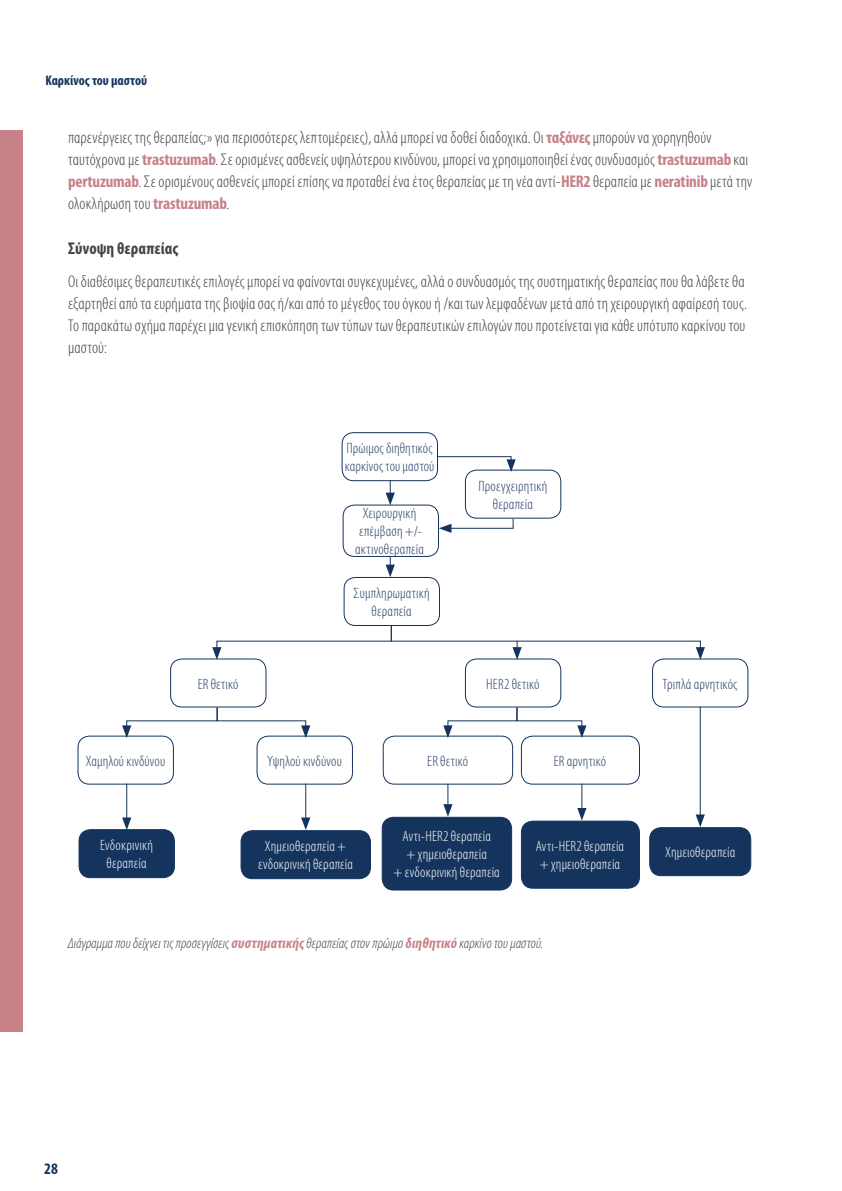
<style>
.page{position:relative;width:842px;height:1191px;background:#fff}
.page>*{position:absolute;margin:0;border:0;box-sizing:border-box;transform-origin:0 0}
.t1{font:300 condensed 17px/22px "Myriad Pro";letter-spacing:.01em;color:#434244}
.t2{font:700 condensed 17px "Myriad Pro";letter-spacing:.005em;color:#434244}
.t3{font:700 condensed 16px "Myriad Pro";color:#14345d}
.t4{font:300 condensed 15px/18px "Myriad Pro";letter-spacing:.015em;color:#273e68;text-align:center}
.t5{font:300 condensed 15px/18px "Myriad Pro";letter-spacing:.015em;color:#fff;text-align:center}
.t6{font:italic 300 condensed 15px "Myriad Pro";letter-spacing:.01em;color:#434244}
.t7{font:700 condensed 14px "Myriad Pro";color:#14345d}
.s1{font-weight:700;color:#c78289}
</style>
<div class="page">
<div style="left:0;top:130px;width:23px;height:902px;background:#c78289"></div>
<div style="left:342px;top:432px;width:96px;height:49px;border:1px solid #14345d;border-radius:11px"></div>
<div style="left:343px;top:504px;width:96px;height:53px;border:1px solid #14345d;border-radius:11px"></div>
<div style="left:344px;top:577px;width:96px;height:49px;border:1px solid #14345d;border-radius:11px"></div>
<div style="left:465px;top:469px;width:96px;height:49px;border:1px solid #14345d;border-radius:11px"></div>
<div style="left:465px;top:658px;width:96px;height:49px;border:1px solid #14345d;border-radius:11px"></div>
<div style="left:170px;top:658px;width:96px;height:49px;border:1px solid #14345d;border-radius:11px"></div>
<div style="left:78px;top:735px;width:96px;height:49px;border:1px solid #14345d;border-radius:11px"></div>
<div style="left:79px;top:829px;width:95px;height:48px;background:#14345d;border-radius:11px"></div>
<div style="left:79px;top:829px;width:96px;height:49px;border:1px solid #14345d;border-radius:11px"></div>
<div style="left:241px;top:830px;width:129px;height:48px;background:#14345d;border-radius:11px"></div>
<div style="left:241px;top:830px;width:130px;height:49px;border:1px solid #14345d;border-radius:11px"></div>
<div style="left:382px;top:817px;width:130px;height:73px;background:#14345d;border-radius:11px"></div>
<div style="left:382px;top:817px;width:130px;height:73px;border:1px solid #14345d;border-radius:11px"></div>
<div style="left:521px;top:821px;width:118px;height:67px;background:#14345d;border-radius:11px"></div>
<div style="left:521px;top:820px;width:119px;height:68px;border:1px solid #14345d;border-radius:11px"></div>
<div style="left:650px;top:827px;width:101px;height:48px;background:#14345d;border-radius:11px"></div>
<div style="left:649px;top:827px;width:102px;height:49px;border:1px solid #14345d;border-radius:11px"></div>
<div style="left:257px;top:735px;width:96px;height:49px;border:1px solid #14345d;border-radius:11px"></div>
<div style="left:383px;top:735px;width:130px;height:49px;border:1px solid #14345d;border-radius:11px"></div>
<div style="left:521px;top:735px;width:119px;height:49px;border:1px solid #14345d;border-radius:11px"></div>
<div style="left:652px;top:658px;width:96px;height:49px;border:1px solid #14345d;border-radius:11px"></div>
<svg style="left:436px;top:456px;width:80px;height:16px"></svg>
<svg style="left:386px;top:480px;width:9px;height:25px"></svg>
<svg style="left:386px;top:557px;width:9px;height:20px"></svg>
<svg style="left:443px;top:783px;width:9px;height:34px"></svg>
<hr style="left:305px;top:783px;width:1px;height:37px;background:#14345d">
<svg style="left:301px;top:817px;width:9px;height:13px"></svg>
<hr style="left:126px;top:783px;width:1px;height:37px;background:#14345d">
<svg style="left:122px;top:817px;width:9px;height:13px"></svg>
<svg style="left:577px;top:783px;width:9px;height:37px"></svg>
<hr style="left:700px;top:706px;width:1px;height:111px;background:#14345d">
<svg style="left:696px;top:814px;width:9px;height:13px"></svg>
<svg style="left:439px;top:517px;width:75px;height:16px"></svg>
<svg style="left:443px;top:706px;width:143px;height:32px"></svg>
<svg style="left:122px;top:706px;width:188px;height:32px"></svg>
<svg style="left:212px;top:624px;width:493px;height:36px"></svg>
<p class="t7" style="left:45px;top:72px;width:103px">Kαρκίνος του μαστού</p>
<p class="t1" style="left:68px;top:126px;width:686px">παρενέργειες της θεραπείας;» για περισσότερες λεπτομέρειες), αλλά μπορεί να δοθεί διαδοχικά. Οι <span class="s1">ταξάνες</span> μπορούν να χορηγηθούν ταυτόχρονα με <span class="s1">trastuzumab</span>. Σε ορισμένες ασθενείς υψηλότερου κινδύνου, μπορεί να χρησιμοποιηθεί ένας συνδυασμός <span class="s1">trastuzumab</span> και <span class="s1">pertuzumab</span>. Σε ορισμένους ασθενείς μπορεί επίσης να προταθεί ένα έτος θεραπείας με τη νέα αντί-<span class="s1">HER2</span> θεραπεία με <span class="s1">neratinib</span> μετά την ολοκλήρωση του <span class="s1">trastuzumab</span>.</p>
<p class="t2" style="left:68px;top:238px;width:112px">Σύνοψη θεραπείας</p>
<p class="t1" style="left:68px;top:270px;width:680px">Οι διαθέσιμες θεραπευτικές επιλογές μπορεί να φαίνονται συγκεχυμένες, αλλά ο συνδυασμός της συστηματικής θεραπείας που θα λάβετε θα εξαρτηθεί από τα ευρήματα της βιοψία σας ή/και από το μέγεθος του όγκου ή /και των λεμφαδένων μετά από τη χειρουργική αφαίρεσή τους.<br>Το παρακάτω σχήμα παρέχει μια γενική επισκόπηση των τύπων των θεραπευτικών επιλογών που προτείνεται για κάθε υπότυπο καρκίνου του μαστού:</p>
<p class="t4" style="left:86px;top:751px;width:81px">Χαμηλού κινδύνου</p>
<p class="t4" style="left:345px;top:439px;width:91px;text-align:left">Πρώιμος διηθητικός καρκίνος του μαστού</p>
<p class="t4" style="left:355px;top:504px;width:70px">Χειρουργική επέμβαση +/- ακτινοθεραπεία</p>
<p class="t4" style="left:354px;top:584px;width:77px">Συμπληρωματική θεραπεία</p>
<p class="t4" style="left:478px;top:477px;width:70px">Προεγχειρητική θεραπεία</p>
<p class="t4" style="left:198px;top:674px;width:42px">ER θετικό</p>
<p class="t4" style="left:486px;top:674px;width:55px">HER2 θετικό</p>
<p class="t4" style="left:267px;top:751px;width:76px">Υψηλού κινδύνου</p>
<p class="t4" style="left:427px;top:751px;width:42px">ER θετικό</p>
<p class="t4" style="left:554px;top:751px;width:54px">ER αρνητικό</p>
<p class="t4" style="left:663px;top:674px;width:76px">Τριπλά αρνητικός</p>
<p class="t5" style="left:100px;top:836px;width:54px">Ενδοκρινική θεραπεία</p>
<p class="t5" style="left:258px;top:837px;width:96px">Χημειοθεραπεία + ενδοκρινική θεραπεία</p>
<p class="t5" style="left:394px;top:827px;width:108px">Αντι-HER2 θεραπεία<br>+ χημειοθεραπεία<br>+ ενδοκρινική θεραπεία</p>
<p class="t5" style="left:536px;top:837px;width:90px;text-align:left">Αντι-HER2 θεραπεία + χημειοθεραπεία</p>
<p class="t5" style="left:665px;top:843px;width:72px">Χημειοθεραπεία</p>
<p class="t6" style="left:68px;top:933px;width:477px">Διάγραμμα που δείχνει τις προσεγγίσεις <span class="s1">συστηματικής</span> θεραπείας στον πρώιμο <span class="s1">διηθητικό</span> καρκίνο του μαστού.</p>
<p class="t3" style="left:44px;top:1159px;width:15px">28</p>
</div>
